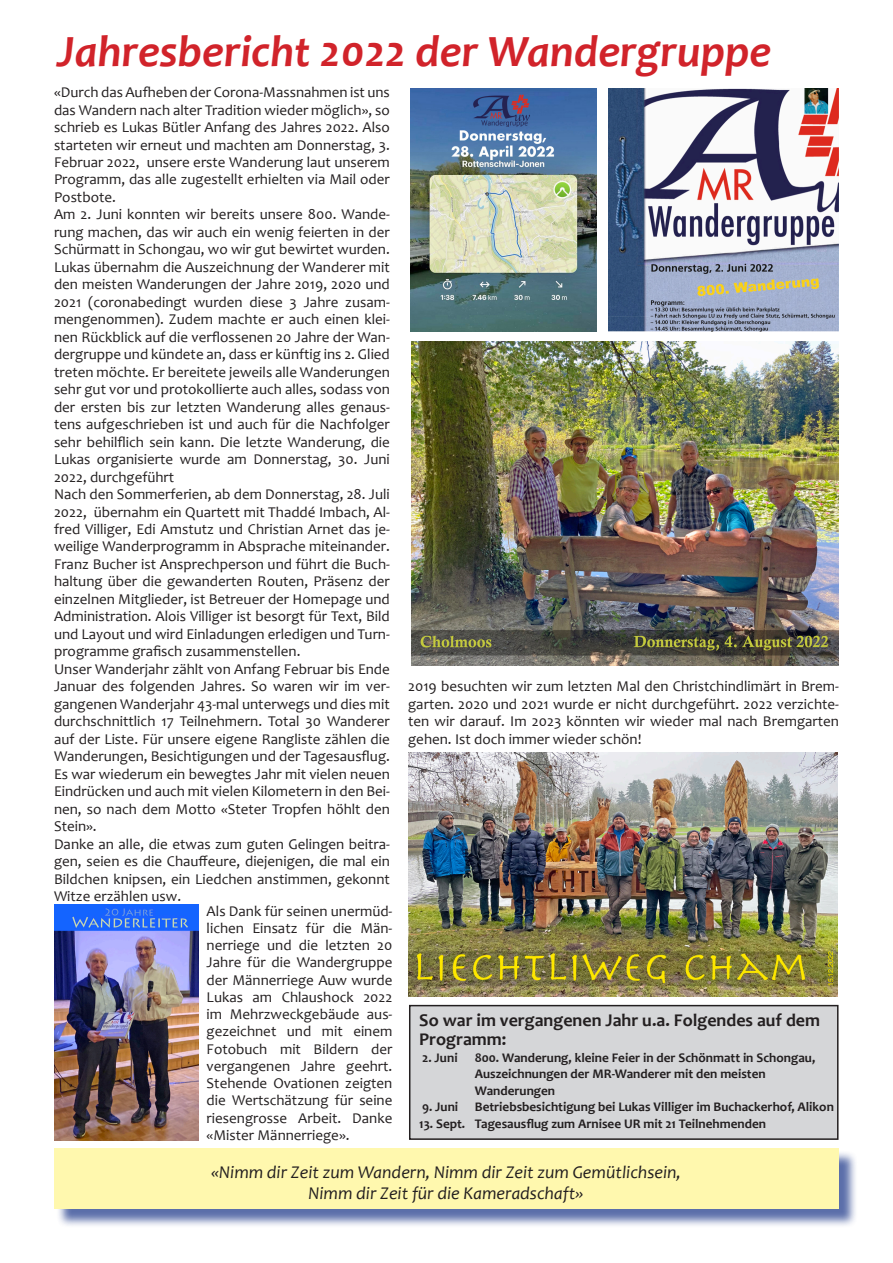
<style>
.page{position:relative;width:893px;height:1263px;background:#fff}
.page>*{position:absolute;margin:0;border:0;box-sizing:border-box;transform-origin:0 0}
.t1{font:italic 700 45px "Candara";color:#d1232a}
.t2{font:italic 18px "Candara";color:#231f20}
.t3{font:700 18px/19.5px "Candara";color:#231f20}
.t4{font:15px/17.5px "Candara";color:#231f20;text-align:justify}
.t5{font:700 13.2px "Candara";color:#231f20}
</style>
<div class="page">
<div style="left:410px;top:1005px;width:428px;height:134px;background:#d5d6d8"></div>
<div style="left:409px;top:1005px;width:429px;height:135px;border:2px solid #231f20"></div>
<div style="left:56px;top:1150px;width:801px;height:78px;background:#253f8e;opacity:.75"></div>
<div style="left:54px;top:1148px;width:784px;height:61px;background:#fff8ae"></div>
<img style="left:608px;top:88px;width:231px;height:244px">
<img style="left:411px;top:88px;width:186px;height:244px">
<img style="left:411px;top:342px;width:428px;height:323px">
<img style="left:54px;top:905px;width:144px;height:235px">
<img style="left:409px;top:752px;width:428px;height:244px">
<p class="t1" style="left:57px;top:23px;width:716px">Jahresbericht 2022 der Wandergruppe</p>
<p class="t4" style="left:54px;top:83px;width:337px">«Durch das Aufheben der Corona-Massnahmen ist uns das Wandern nach alter Tradition wieder möglich», so schrieb es Lukas Bütler Anfang des Jahres 2022. Also starteten wir erneut und machten am Donnerstag, 3.<br>Februar 2022, unsere erste Wanderung laut unserem Programm, das alle zugestellt erhielten via Mail oder Postbote.</p>
<p class="t4" style="left:54px;top:206px;width:337px">Am 2. Juni konnten wir bereits unsere 800. Wande&shy;rung machen, das wir auch ein wenig feierten in der Schürmatt in Schongau, wo wir gut bewirtet wurden.<br>Lukas übernahm die Auszeichnung der Wanderer mit den meisten Wanderungen der Jahre 2019, 2020 und 2021 (coronabedingt wurden diese 3 Jahre zusam&shy;mengenommen). Zudem machte er auch einen klei&shy;nen Rückblick auf die verflossenen 20 Jahre der Wan&shy;dergruppe und kündete an, dass er künftig ins 2. Glied treten möchte. Er bereitete jeweils alle Wanderungen sehr gut vor und protokollierte auch alles, sodass von der ersten bis zur letzten Wanderung alles genaus&shy;tens aufgeschrieben ist und auch für die Nachfolger sehr behilflich sein kann. Die letzte Wanderung, die Lukas organisierte wurde am Donnerstag, 30. Juni 2022, durchgeführt</p>
<p class="t4" style="left:54px;top:485px;width:337px">Nach den Sommerferien, ab dem Donnerstag, 28. Juli 2022, übernahm ein Quartett mit Thaddé Imbach, Al&shy;fred Villiger, Edi Amstutz und Christian Arnet das je&shy;weilige Wanderprogramm in Absprache miteinander.<br>Franz Bucher ist Ansprechperson und führt die Buch&shy;haltung über die gewanderten Routen, Präsenz der einzelnen Mitglieder, ist Betreuer der Homepage und Administration. Alois Villiger ist besorgt für Text, Bild und Layout und wird Einladungen erledigen und Turn&shy;programme grafisch zusammenstellen.</p>
<p class="t4" style="left:54px;top:660px;width:337px">Unser Wanderjahr zählt von Anfang Februar bis Ende Januar des folgenden Jahres. So waren wir im ver&shy;gangenen Wanderjahr 43-mal unterwegs und dies mit durchschnittlich 17 Teilnehmern. Total 30 Wanderer auf der Liste. Für unsere eigene Rangliste zählen die Wanderungen, Besichtigungen und der Tagesausflug.<br>Es war wiederum ein bewegtes Jahr mit vielen neuen Eindrücken und auch mit vielen Kilometern in den Bei&shy;nen, so nach dem Motto «Steter Tropfen höhlt den Stein».</p>
<p class="t4" style="left:54px;top:835px;width:337px">Danke an alle, die etwas zum guten Gelingen beitra&shy;gen, seien es die Chauffeure, diejenigen, die mal ein Bildchen knipsen, ein Liedchen anstimmen, gekonnt Witze erzählen usw.</p>
<p class="t4" style="left:207px;top:902px;width:187px">Als Dank für seinen unermüd&shy;lichen Einsatz für die Män&shy;nerriege und die letzten 20<br>Jahre für die Wandergruppe der Männerriege Auw wurde Lukas am Chlaushock 2022 im Mehrzweckgebäude aus&shy;gezeichnet und mit einem Fotobuch mit Bildern der vergangenen Jahre geehrt.<br>Stehende Ovationen zeigten die Wertschätzung für seine riesengrosse Arbeit. Danke «Mister Männerriege».</p>
<p class="t4" style="left:408px;top:677px;width:432px">2019 besuchten wir zum letzten Mal den Christchindlimärt in Brem&shy;garten. 2020 und 2021 wurde er nicht durchgeführt. 2022 verzichte&shy;ten wir darauf. Im 2023 könnten wir wieder mal nach Bremgarten gehen. Ist doch immer wieder schön!</p>
<p class="t3" style="left:419px;top:1010px;width:402px">So war im vergangenen Jahr u.a. Folgendes auf dem<br>Programm:</p>
<p class="t5" style="left:422px;top:1049px;width:37px">2. Juni</p>
<p class="t5" style="left:475px;top:1049px;width:342px">800. Wanderung, kleine Feier in der Schönmatt in Schongau,</p>
<p class="t5" style="left:475px;top:1066px;width:292px">Auszeichnungen der MR-Wanderer mit den meisten</p>
<p class="t5" style="left:475px;top:1082px;width:82px">Wanderungen</p>
<p class="t5" style="left:422px;top:1099px;width:38px">9. Juni</p>
<p class="t5" style="left:475px;top:1099px;width:361px">Betriebsbesichtigung bei Lukas Villiger im Buchackerhof, Alikon</p>
<p class="t5" style="left:419px;top:1115px;width:348px">13. Sept. Tagesausflug zum Arnisee UR mit 21 Teilnehmenden</p>
<p class="t2" style="left:211px;top:1160px;width:471px">«Nimm dir Zeit zum Wandern, Nimm dir Zeit zum Gemütlichsein,</p>
<p class="t2" style="left:309px;top:1182px;width:276px">Nimm dir Zeit für die Kameradschaft»</p>
</div>
